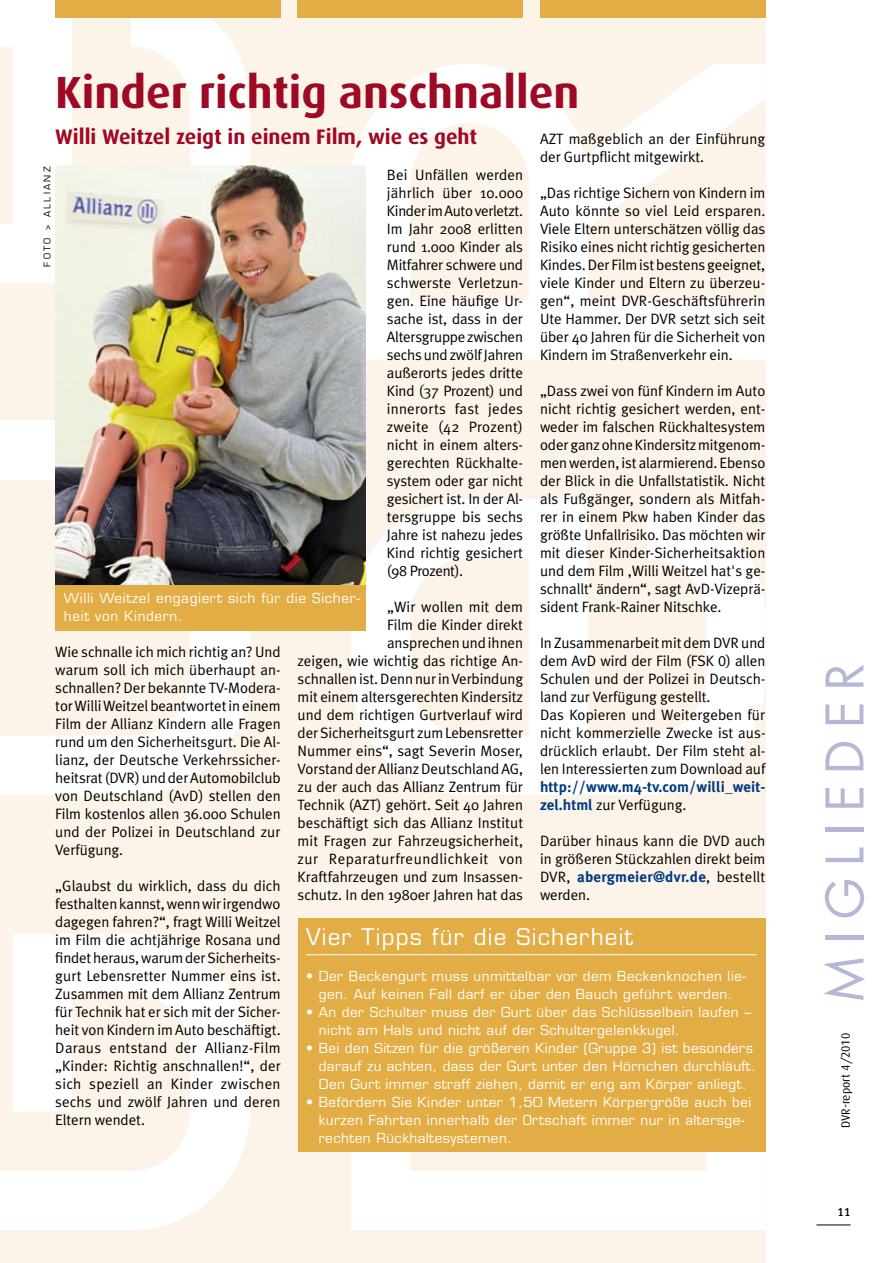
<style>
.page{position:relative;width:893px;height:1263px;background:#fff}
.page>*{position:absolute;margin:0;border:0;box-sizing:border-box;transform-origin:0 0}
.t1{font:57px "Futura T";letter-spacing:.175em;color:#b4b7d5}
.t2{font:700 45px "Dax";color:#9e0923}
.t3{font:22.5px "Eurostile";letter-spacing:.05em;color:#fff}
.t4{font:700 21px "Dax";color:#9e0923}
.t5{font:15px/18px "Meta Plus Normal";letter-spacing:-.005em;color:#000;text-align:justify}
.t6{font:700 15px "Meta Plus";letter-spacing:.005em;color:#003a80}
.t7{font:13.5px/18px "Eurostile";letter-spacing:.035em;color:#fff}
.t8{font:12px "Dax";color:#000}
.t9{font:12px "Meta Plus Medium Caps";color:#000}
.t10{font:9px "Eurostile";letter-spacing:.25em;color:#000}
.s1{font-family:"Meta Plus Normal Caps"}
.s2{font-family:"Meta Plus";font-weight:700;color:#003a80}
.s3{font-family:"Meta Plus Normal";font-weight:400;color:#000}
</style>
<div class="page">
<div style="left:0;top:0;width:765px;height:1263px;background:#fcf4e8"></div>
<svg style="left:0;top:934px;width:250px;height:296px;fill:#fff"></svg>
<svg style="left:0;top:630px;width:250px;height:165px"></svg>
<div style="left:0;top:420px;width:250px;height:59px;background:#fff"></div>
<svg style="left:0;top:0;width:250px;height:283px;fill:#fff"></svg>
<svg style="left:351px;top:1152px;width:414px;height:78px;fill:#fff"></svg>
<svg style="left:351px;top:499px;width:414px;height:296px;fill:#fff"></svg>
<svg style="left:352px;top:64px;width:413px;height:296px;fill:#fff"></svg>
<div style="left:540px;top:0;width:225px;height:17px;background:#e3ad45"></div>
<div style="left:55px;top:0;width:226px;height:17px;background:#e3ad45"></div>
<div style="left:298px;top:0;width:225px;height:17px;background:#e3ad45"></div>
<img style="left:55px;top:166px;width:311px;height:419px">
<div style="left:298px;top:918px;width:467px;height:234px;background:#e3ad45"></div>
<hr style="left:306px;top:954px;width:451px;height:1px;background:#fff">
<div style="left:55px;top:585px;width:311px;height:45px;background:#e3ad45"></div>
<hr style="left:816px;top:1224px;width:34px;height:1px;background:#000">
<h2 class="t2" style="left:55px;top:67px;width:526px">Kinder richtig anschnallen</h2>
<h3 class="t4" style="left:55px;top:125px;width:423px">Willi Weitzel zeigt in einem Film, wie es geht</h3>
<p class="t5" style="left:540px;top:130px;width:227px">AZT maßgeblich an der Einführung der Gurtpflicht mitgewirkt.</p>
<p class="t5" style="left:540px;top:184px;width:227px">„Das richtige Sichern von Kindern im Auto könnte so viel Leid ersparen.<br>Viele Eltern unterschätzen völlig das Risiko eines nicht richtig gesicherten Kindes. Der Film ist bestens geeignet, viele Kinder und Eltern zu überzeu&shy;gen“, meint DVR-Geschäftsführerin Ute Hammer. Der DVR setzt sich seit über 40 Jahren für die Sicherheit von Kindern im Straßenverkehr ein.</p>
<p class="t5" style="left:540px;top:382px;width:227px">„Dass zwei von fünf Kindern im Auto nicht richtig gesichert werden, ent&shy;weder im falschen Rückhaltesystem oder ganz ohne Kindersitz mitgenom&shy;men werden, ist alarmierend. Ebenso der Blick in die Unfallstatistik. Nicht als Fußgänger, sondern als Mitfah&shy;rer in einem Pkw haben Kinder das größte Unfallrisiko. Das möchten wir mit dieser Kinder-Sicherheitsaktion und dem Film ‚Willi Weitzel hat's ge&shy;schnallt‘ ändern“, sagt AvD-Vizeprä&shy;sident Frank-Rainer Nitschke.</p>
<p class="t5" style="left:540px;top:634px;width:227px;text-align:left">In Zusammenarbeit mit dem DVR und dem AvD wird der Film (FSK <span class="s1">0</span>) allen Schulen und der Polizei in Deutsch&shy;land zur Verfügung gestellt.<br>Das Kopieren und Weitergeben für nicht kommerzielle Zwecke ist aus&shy;drücklich erlaubt. Der Film steht al&shy;len Interessierten zum Download auf</p>
<p class="t6" style="left:540px;top:778px;width:227px">http://www.m4-tv.com/willi_weit-</p>
<p class="t5" style="left:540px;top:796px;width:148px"><span class="s2">zel.html</span> zur Verfügung.</p>
<p class="t5" style="left:540px;top:832px;width:227px">Darüber hinaus kann die DVD auch in größeren Stückzahlen direkt beim</p>
<p class="t6" style="left:540px;top:868px;width:227px"><span class="s3">DVR,</span> abergmeier@dvr.de<span class="s3">, bestellt</span></p>
<p class="t5" style="left:540px;top:886px;width:52px">werden.</p>
<h3 class="t3" style="left:306px;top:923px;width:328px">Vier Tipps für die Sicherheit</h3>
<p class="t7" style="left:306px;top:967px;width:441px;text-align:center">• Der Beckengurt muss unmittelbar vor dem Beckenknochen lie&shy;gen. Auf keinen Fall darf er über den Bauch geführt werden.</p>
<p class="t7" style="left:319px;top:1003px;width:434px;text-indent:-13px">• An der Schulter muss der Gurt über das Schlüsselbein laufen – nicht am Hals und nicht auf der Schultergelenkkugel.</p>
<p class="t7" style="left:319px;top:1039px;width:439px;text-indent:-13px">• Bei den Sitzen für die größeren Kinder (Gruppe 3) ist besonders darauf zu achten, dass der Gurt unter den Hörnchen durchläuft.<br>Den Gurt immer straff ziehen, damit er eng am Körper anliegt.</p>
<p class="t7" style="left:319px;top:1093px;width:434px;text-indent:-13px">• Befördern Sie Kinder unter 1,50 Metern Körpergröße auch bei kurzen Fahrten innerhalb der Ortschaft immer nur in altersge&shy;rechten Rückhaltesystemen.</p>
<p class="t10" style="left:42px;top:267px;width:101px;rotate:-90deg">FOTO &gt; Allianz</p>
<p class="t5" style="left:387px;top:166px;width:138px">Bei Unfällen werden jährlich über 10.000<br>Kinder im Auto verletzt.<br>Im Jahr 2008 erlitten rund 1.000 Kinder als Mitfahrer schwere und schwerste Verletzun&shy;gen. Eine häufige Ur&shy;sache ist, dass in der Altersgruppe zwischen sechs und zwölf Jahren außerorts jedes dritte Kind (37 Prozent) und innerorts fast jedes zweite (42 Prozent) nicht in einem alters&shy;gerechten Rückhalte&shy;system oder gar nicht gesichert ist. In der Al&shy;tersgruppe bis sechs Jahre ist nahezu jedes Kind richtig gesichert (98 Prozent).</p>
<p class="t5" style="left:298px;top:598px;width:227px;text-align:right">„Wir wollen mit dem<br>Film die Kinder direkt<br>ansprechen und ihnen<br>zeigen, wie wichtig das richtige An&shy;schnallen ist. Denn nur in Verbindung mit einem altersgerechten Kindersitz und dem richtigen Gurtverlauf wird der Sicherheitsgurt zum Lebensretter Nummer eins“, sagt Severin Moser, Vorstand der Allianz Deutschland AG, zu der auch das Allianz Zentrum für Technik (AZT) gehört. Seit 40 Jahren beschäftigt sich das Allianz Institut mit Fragen zur Fahrzeugsicherheit, zur Reparaturfreundlichkeit von Kraftfahrzeugen und zum Insassen&shy;schutz. In den 1980er Jahren hat das</p>
<p class="t7" style="left:64px;top:589px;width:298px">Willi Weitzel engagiert sich für die Sicher&shy;heit von Kindern.</p>
<p class="t5" style="left:55px;top:643px;width:227px">Wie schnalle ich mich richtig an? Und warum soll ich mich überhaupt an&shy;schnallen? Der bekannte TV-Modera&shy;tor Willi Weitzel beantwortet in einem Film der Allianz Kindern alle Fragen rund um den Sicherheitsgurt. Die Al&shy;lianz, der Deutsche Verkehrssicher&shy;heitsrat (DVR) und der Automobilclub von Deutschland (AvD) stellen den Film kostenlos allen 36.000 Schulen und der Polizei in Deutschland zur Verfügung.</p>
<p class="t5" style="left:55px;top:877px;width:227px">„Glaubst du wirklich, dass du dich festhalten kannst, wenn wir irgendwo dagegen fahren?“, fragt Willi Weitzel im Film die achtjährige Rosana und findet heraus, warum der Sicherheits&shy;gurt Lebensretter Nummer eins ist.<br>Zusammen mit dem Allianz Zentrum für Technik hat er sich mit der Sicher&shy;heit von Kindern im Auto beschäftigt.<br>Daraus entstand der Allianz-Film „Kinder: Richtig anschnallen!“, der sich speziell an Kinder zwischen sechs und zwölf Jahren und deren Eltern wendet.</p>
<h1 class="t1" style="left:811px;top:1003px;width:335px;rotate:-90deg">Mi gli eder</h1>
<p class="t8" style="left:839px;top:1128px;width:97px;rotate:-90deg">DVR-report 4/2010</p>
<p class="t9" style="left:838px;top:1204px;width:14px">11</p>
</div>
